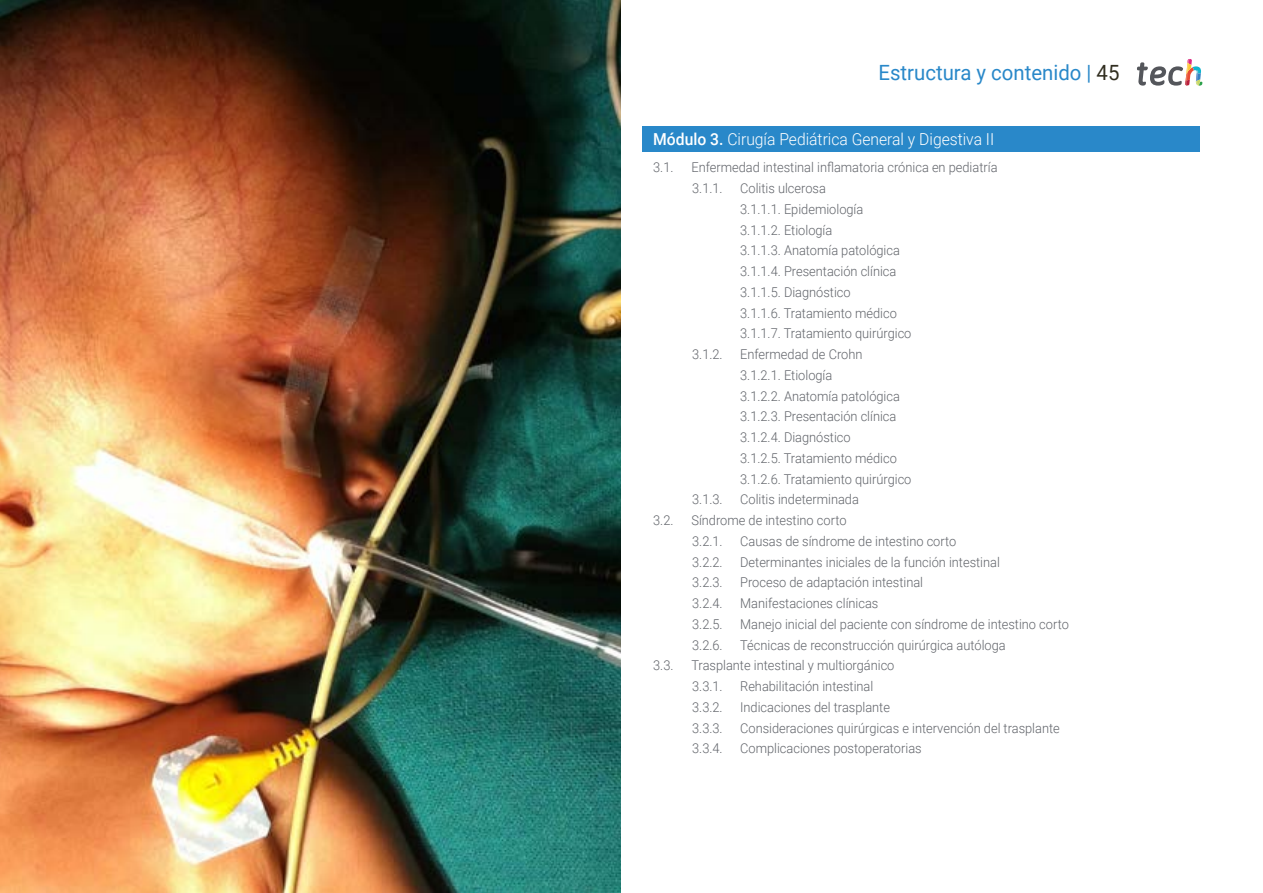
<style>
.page{position:relative;width:1263px;height:893px;background:#fff}
.page>*{position:absolute;margin:0;border:0;box-sizing:border-box;transform-origin:0 0}
.t1{font:21px "Roboto";color:#2988c9}
.t2{font:300 16.5px "Roboto";color:#fff;scale:.95 1}
.t3{font:300 13.5px/20.7px "Roboto";color:#61646a;scale:.95 1}
.s1{color:#312e20}
.s2{font-weight:500}
</style>
<div class="page">
<img style="left:0;top:0;width:621px;height:893px">
<svg style="left:1137px;top:59px;width:65px;height:27px"></svg>
<div style="left:642px;top:126px;width:557px;height:26px;background:#2988c9"></div>
<h1 class="t1" style="left:878px;top:57px;width:242px">Estructura y contenido | <span class="s1">45</span></h1>
<p class="t2" style="left:653px;top:128px;width:360px"><span class="s2">Módulo 3.</span> Cirugía Pediátrica General y Digestiva II</p>
<p class="t3" style="left:653px;top:157px;width:23px">3.1.</p>
<p class="t3" style="left:691px;top:157px;width:324px">Enfermedad intestinal inflamatoria crónica en pediatría<br>3.1.1.</p>
<p class="t3" style="left:740px;top:177px;width:182px">Colitis ulcerosa<br>3.1.1.1. Epidemiología<br>3.1.1.2. Etiología<br>3.1.1.3. Anatomía patológica<br>3.1.1.4. Presentación clínica<br>3.1.1.5. Diagnóstico<br>3.1.1.6. Tratamiento médico<br>3.1.1.7. Tratamiento quirúrgico</p>
<p class="t3" style="left:692px;top:343px;width:34px">3.1.2.</p>
<p class="t3" style="left:740px;top:343px;width:182px">Enfermedad de Crohn<br>3.1.2.1. Etiología<br>3.1.2.2. Anatomía patológica<br>3.1.2.3. Presentación clínica<br>3.1.2.4. Diagnóstico<br>3.1.2.5. Tratamiento médico<br>3.1.2.6. Tratamiento quirúrgico</p>
<p class="t3" style="left:692px;top:489px;width:34px">3.1.3.</p>
<p class="t3" style="left:740px;top:489px;width:126px">Colitis indeterminada</p>
<p class="t3" style="left:653px;top:509px;width:23px">3.2.</p>
<p class="t3" style="left:691px;top:509px;width:165px">Síndrome de intestino corto<br>3.2.1.</p>
<p class="t3" style="left:740px;top:530px;width:229px">Causas de síndrome de intestino corto</p>
<p class="t3" style="left:692px;top:551px;width:34px">3.2.2.</p>
<p class="t3" style="left:740px;top:551px;width:275px">Determinantes iniciales de la función intestinal</p>
<p class="t3" style="left:692px;top:572px;width:34px">3.2.3.</p>
<p class="t3" style="left:740px;top:572px;width:194px">Proceso de adaptación intestinal</p>
<p class="t3" style="left:692px;top:592px;width:34px">3.2.4.</p>
<p class="t3" style="left:740px;top:592px;width:147px">Manifestaciones clínicas</p>
<p class="t3" style="left:692px;top:613px;width:34px">3.2.5.</p>
<p class="t3" style="left:740px;top:613px;width:347px">Manejo inicial del paciente con síndrome de intestino corto</p>
<p class="t3" style="left:692px;top:634px;width:34px">3.2.6.</p>
<p class="t3" style="left:740px;top:634px;width:281px">Técnicas de reconstrucción quirúrgica autóloga</p>
<p class="t3" style="left:653px;top:655px;width:23px">3.3.</p>
<p class="t3" style="left:691px;top:655px;width:215px">Trasplante intestinal y multiorgánico<br>3.3.1.</p>
<p class="t3" style="left:740px;top:675px;width:142px">Rehabilitación intestinal</p>
<p class="t3" style="left:692px;top:696px;width:34px">3.3.2.</p>
<p class="t3" style="left:740px;top:696px;width:159px">Indicaciones del trasplante</p>
<p class="t3" style="left:692px;top:717px;width:34px">3.3.3.</p>
<p class="t3" style="left:740px;top:717px;width:338px">Consideraciones quirúrgicas e intervención del trasplante</p>
<p class="t3" style="left:692px;top:738px;width:34px">3.3.4.</p>
<p class="t3" style="left:740px;top:738px;width:193px">Complicaciones postoperatorias</p>
</div>
